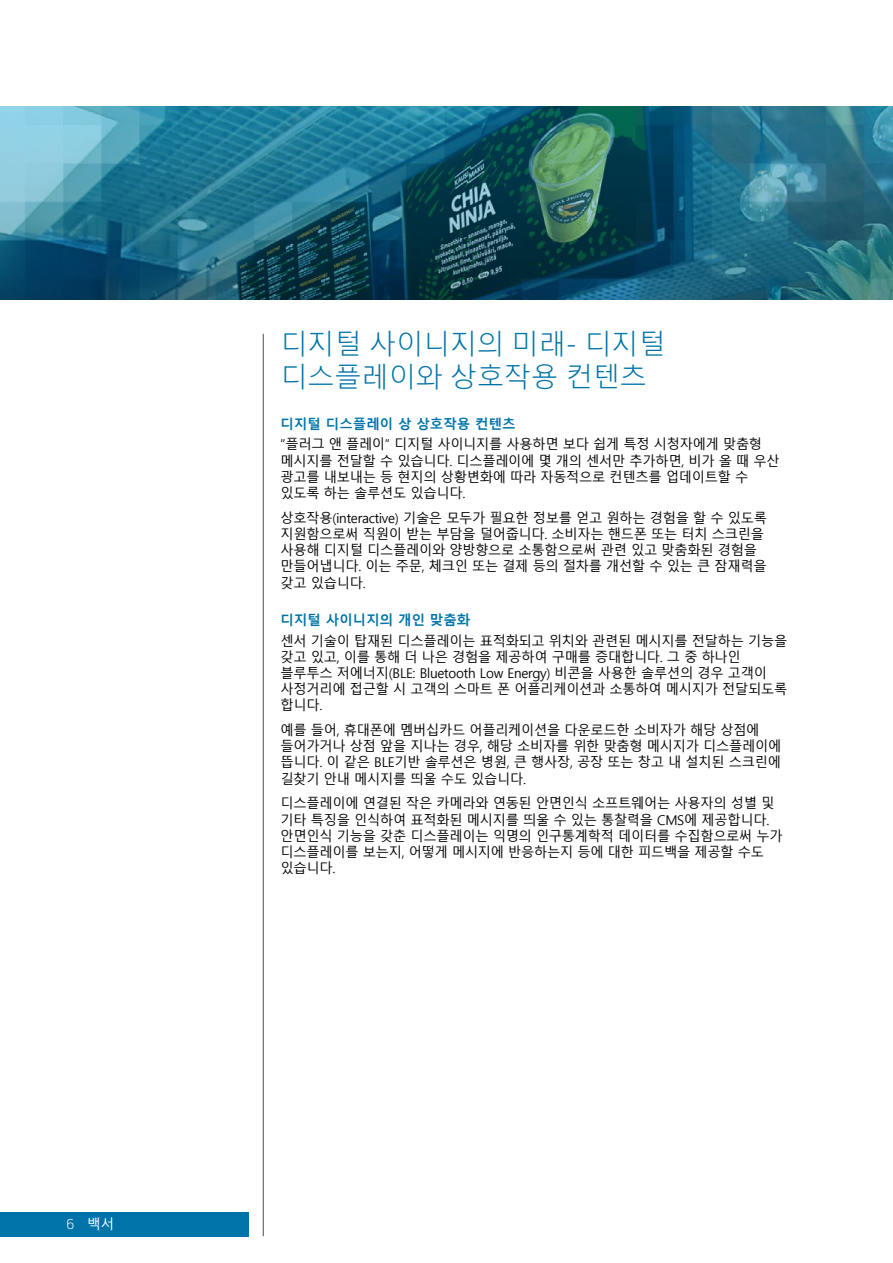
<style>
.page{position:relative;width:893px;height:1263px;background:#fff}
.page>*{position:absolute;margin:0;border:0;box-sizing:border-box;transform-origin:0 0}
.t1{font:300 27px/33px "Malgun Gothic";color:#0074a8}
.t2{font:13.5px/16.2px "Malgun Gothic";letter-spacing:-.02em;color:#000}
.t3{font:700 13.5px "Malgun Gothic";color:#0074a8}
.t4{font:13.5px "Malgun Gothic";color:#fff}
.s1{font-family:"Telenor";font-weight:300}
</style>
<div class="page">
<div style="left:0;top:1212px;width:249px;height:24px;background:#0074a8"></div>
<img style="left:0;top:106px;width:893px;height:194px">
<hr style="left:263px;top:334px;width:1px;height:902px;background:#45545f">
<p class="t4" style="left:66px;top:1216px;width:49px"><span class="s1">6</span> 백서</p>
<h1 class="t1" style="left:281px;top:328px;width:386px">디지털 사이니지의 미래- 디지털 디스플레이와 상호작용 컨텐츠</h1>
<p class="t3" style="left:281px;top:416px;width:237px">디지털 디스플레이 상 상호작용 컨텐츠</p>
<p class="t2" style="left:281px;top:437px;width:501px">“플러그 앤 플레이” 디지털 사이니지를 사용하면 보다 쉽게 특정 시청자에게 맞춤형 메시지를 전달할 수 있습니다. 디스플레이에 몇 개의 센서만 추가하면, 비가 올 때 우산 광고를 내보내는 등 현지의 상황변화에 따라 자동적으로 컨텐츠를 업데이트할 수 있도록 하는 솔루션도 있습니다.</p>
<p class="t2" style="left:281px;top:510px;width:488px">상호작용(interactive) 기술은 모두가 필요한 정보를 얻고 원하는 경험을 할 수 있도록 지원함으로써 직원이 받는 부담을 덜어줍니다. 소비자는 핸드폰 또는 터치 스크린을 사용해 디지털 디스플레이와 양방향으로 소통함으로써 관련 있고 맞춤화된 경험을 만들어냅니다. 이는 주문, 체크인 또는 결제 등의 절차를 개선할 수 있는 큰 잠재력을 갖고 있습니다.</p>
<p class="t3" style="left:281px;top:612px;width:191px">디지털 사이니지의 개인 맞춤화</p>
<p class="t2" style="left:281px;top:633px;width:508px">센서 기술이 탑재된 디스플레이는 표적화되고 위치와 관련된 메시지를 전달하는 기능을 갖고 있고, 이를 통해 더 나은 경험을 제공하여 구매를 증대합니다. 그 중 하나인 블루투스 저에너지(BLE: Bluetooth Low Energy) 비콘을 사용한 솔루션의 경우 고객이 사정거리에 접근할 시 고객의 스마트 폰 어플리케이션과 소통하여 메시지가 전달되도록 합니다.</p>
<p class="t2" style="left:281px;top:722px;width:502px">예를 들어, 휴대폰에 멤버십카드 어플리케이션을 다운로드한 소비자가 해당 상점에 들어가거나 상점 앞을 지나는 경우, 해당 소비자를 위한 맞춤형 메시지가 디스플레이에 뜹니다. 이 같은 BLE기반 솔루션은 병원, 큰 행사장, 공장 또는 창고 내 설치된 스크린에 길찾기 안내 메시지를 띄울 수도 있습니다.</p>
<p class="t2" style="left:281px;top:796px;width:504px">디스플레이에 연결된 작은 카메라와 연동된 안면인식 소프트웨어는 사용자의 성별 및 기타 특징을 인식하여 표적화된 메시지를 띄울 수 있는 통찰력을 CMS에 제공합니다. 안면인식 기능을 갖춘 디스플레이는 익명의 인구통계학적 데이터를 수집함으로써 누가 디스플레이를 보는지, 어떻게 메시지에 반응하는지 등에 대한 피드백을 제공할 수도 있습니다.</p>
</div>
